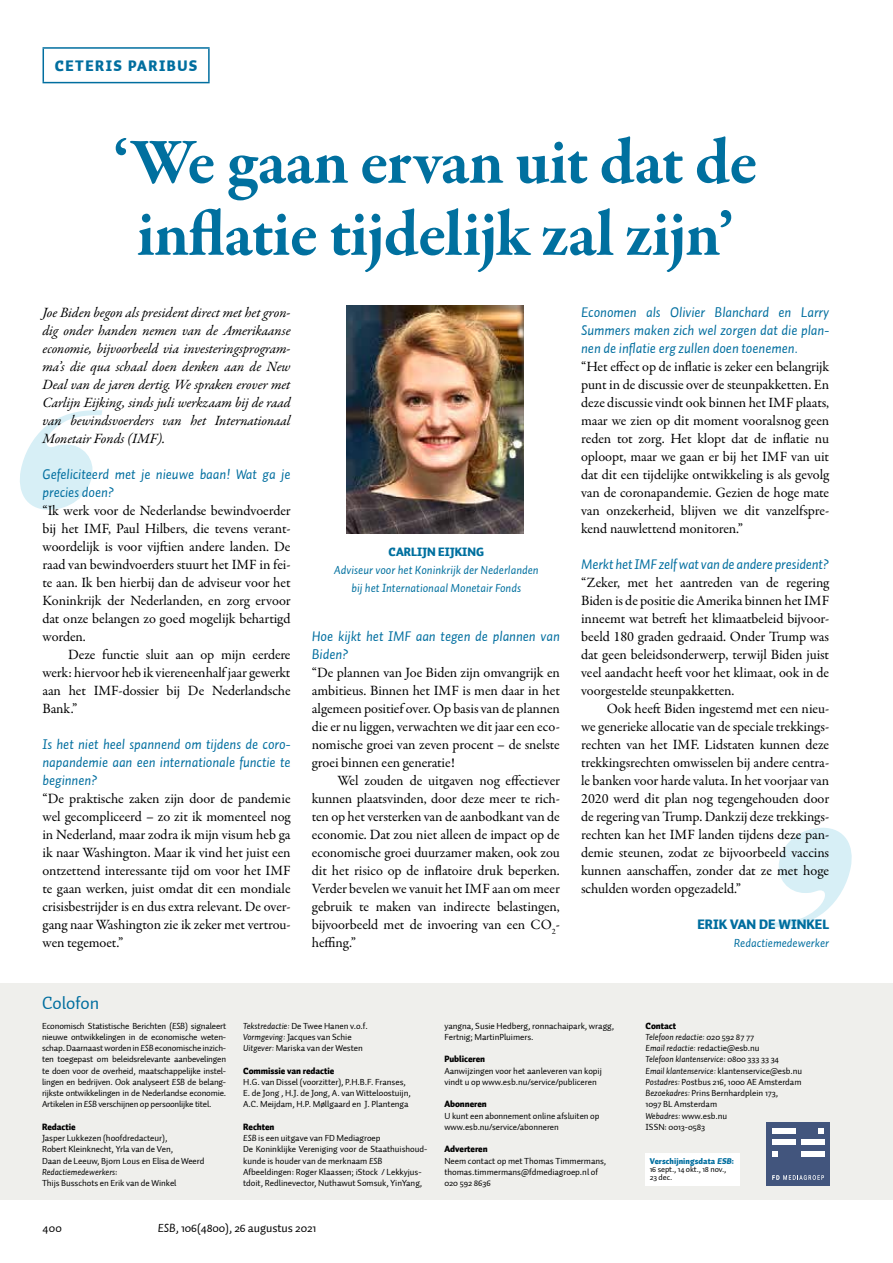
<style>
.page{position:relative;width:893px;height:1263px;background:#fff}
.page>*{position:absolute;margin:0;border:0;box-sizing:border-box;transform-origin:0 0}
.t1{font:700 66px/72px "Garamond Premr Pro";letter-spacing:-.015em;color:#00709f;text-align:center}
.t2{font:18px "Auto 1";letter-spacing:-.005em;color:#006e9f}
.t3{font:900 15px "Auto 1";letter-spacing:.1em;color:#006e9f}
.t4{font:14.25px/18px "Garamond Premr Pro";letter-spacing:-.01em;color:#000;text-align:justify}
.t5{font:italic 14.25px/18px "Auto 1";letter-spacing:-.005em;color:#006e9f}
.t6{font:italic 14.25px/18px "Garamond Premr Pro";letter-spacing:-.01em;color:#000;text-align:justify}
.t7{font:900 13.5px "Auto 1";color:#006e9f}
.t8{font:italic 12px/18px "Auto 1";color:#00709f;text-align:center}
.t9{font:12px "Auto 1";letter-spacing:-.005em;color:#000}
.t10{font:italic 12px "Auto 1";color:#006e9f}
.t11{font:900 12px "Auto 1";color:#00709f}
.t12{font:9px/11.2px "Auto 1";letter-spacing:-.005em;color:#000}
.t13{font:900 9px "Auto 1";letter-spacing:-.005em;color:#000}
.t14{font:8.25px/8.2px "Auto 1";letter-spacing:-.01em;color:#000}
.t15{font:900 8.25px "Auto 1";letter-spacing:.01em;color:#006e9f}
.s1{font-style:italic}
.s2{font-weight:900}
</style>
<div class="page">
<div style="left:0;top:983px;width:893px;height:216px;background:#efefec"></div>
<div style="left:767px;top:1122px;width:63px;height:63px;background:#42557d"></div>
<div style="left:801px;top:1151px;width:23px;height:6px;background:#fff"></div>
<div style="left:801px;top:1139px;width:23px;height:6px;background:#fff"></div>
<svg style="left:818px;top:1128px;width:6px;height:5px"></svg>
<div style="left:772px;top:1128px;width:23px;height:5px;background:#fff"></div>
<div style="left:772px;top:1139px;width:23px;height:6px;background:#fff"></div>
<svg style="left:772px;top:1151px;width:6px;height:6px"></svg>
<svg style="left:772px;top:1175px;width:52px;height:5px"></svg>
<div style="left:645px;top:1153px;width:95px;height:32px;background:#fff"></div>
<img style="left:347px;top:306px;width:176px;height:228px">
<hr style="left:43px;top:47px;width:167px;height:2px;background:#006e9f">
<hr style="left:43px;top:82px;width:167px;height:1px;background:#006e9f">
<hr style="left:43px;top:49px;width:1px;height:33px;background:#006e9f">
<hr style="left:208px;top:49px;width:2px;height:33px;background:#006e9f">
<p class="t3" style="left:55px;top:56px;width:144px">CETERIS PARIBUS</p>
<h1 class="t1" style="left:113px;top:127px;width:646px">‘We gaan ervan uit dat de inflatie tijdelijk zal zijn’</h1>
<p class="t6" style="left:43px;top:304px;width:250px">Joe Biden begon als president direct met het gron&shy;dig onder handen nemen van de Amerikaanse economie, bijvoorbeeld via investeringsprogram&shy;ma’s die qua schaal doen denken aan de New Deal van de jaren dertig. We spraken erover met Carlijn Eijking, sinds juli werkzaam bij de raad van bewindsvoerders van het Internationaal Monetair Fonds (IMF).</p>
<p class="t5" style="left:43px;top:465px;width:250px">Gefeliciteerd met je nieuwe baan! Wat ga je precies doen?</p>
<p class="t4" style="left:43px;top:502px;width:250px">“Ik werk voor de Nederlandse bewindvoerder bij het IMF, Paul Hilbers, die tevens verant&shy;woordelijk is voor vijftien andere landen. De raad van bewindvoerders stuurt het IMF in fei&shy;te aan. Ik ben hierbij dan de adviseur voor het Koninkrijk der Nederlanden, en zorg ervoor dat onze belangen zo goed mogelijk behartigd worden.</p>
<p class="t4" style="left:43px;top:646px;width:250px;text-indent:26px">Deze functie sluit aan op mijn eerdere werk: hiervoor heb ik viereneenhalf jaar gewerkt aan het IMF-dossier bij De Nederlandsche Bank.”</p>
<p class="t5" style="left:43px;top:735px;width:250px;text-align:justify">Is het niet heel spannend om tijdens de coro&shy;napandemie aan een internationale functie te beginnen?</p>
<p class="t4" style="left:43px;top:790px;width:250px">“De praktische zaken zijn door de pandemie wel gecompliceerd – zo zit ik momenteel nog in Nederland, maar zodra ik mijn visum heb ga ik naar Washington. Maar ik vind het juist een ontzettend interessante tijd om voor het IMF te gaan werken, juist omdat dit een mondiale crisisbestrijder is en dus extra relevant. De over&shy;gang naar Washington zie ik zeker met vertrou&shy;wen tegemoet.”</p>
<p class="t2" style="left:42px;top:992px;width:59px">Colofon</p>
<p class="t11" style="left:389px;top:544px;width:97px">CARLIJN EIJKING</p>
<p class="t8" style="left:334px;top:561px;width:206px">Adviseur voor het Koninkrijk der Nederlanden bij het Internationaal Monetair Fonds</p>
<p class="t5" style="left:312px;top:627px;width:250px">Hoe kijkt het IMF aan tegen de plannen van<br>Biden?</p>
<p class="t4" style="left:312px;top:664px;width:250px">“De plannen van Joe Biden zijn omvangrijk en ambitieus. Binnen het IMF is men daar in het algemeen positief over. Op basis van de plannen die er nu liggen, verwachten we dit jaar een eco&shy;nomische groei van zeven procent – de snelste groei binnen een generatie!</p>
<p class="t4" style="left:312px;top:772px;width:250px;text-indent:26px">Wel zouden de uitgaven nog effectiever kunnen plaatsvinden, door deze meer te rich&shy;ten op het versterken van de aanbodkant van de economie. Dat zou niet alleen de impact op de economische groei duurzamer maken, ook zou dit het risico op de inflatoire druk beperken.<br>Verder bevelen we vanuit het IMF aan om meer gebruik te maken van indirecte belastingen, bijvoorbeeld met de invoering van een CO<sub>2</sub>- heffing.”</p>
<p class="t5" style="left:581px;top:303px;width:250px;text-align:justify">Economen als Olivier Blanchard en Larry Summers maken zich wel zorgen dat die plan&shy;nen de inflatie erg zullen doen toenemen.</p>
<p class="t4" style="left:581px;top:358px;width:250px">“Het effect op de inflatie is zeker een belangrijk punt in de discussie over de steunpakketten. En deze discussie vindt ook binnen het IMF plaats, maar we zien op dit moment vooralsnog geen reden tot zorg. Het klopt dat de inflatie nu oploopt, maar we gaan er bij het IMF van uit dat dit een tijdelijke ontwikkeling is als gevolg van de coronapandemie. Gezien de hoge mate van onzekerheid, blijven we dit vanzelfspre&shy;kend nauwlettend monitoren.”</p>
<p class="t5" style="left:581px;top:555px;width:250px">Merkt het IMF zelf wat van de andere president?</p>
<p class="t4" style="left:581px;top:574px;width:250px">“Zeker, met het aantreden van de regering Biden is de positie die Amerika binnen het IMF inneemt wat betreft het klimaatbeleid bijvoor&shy;beeld 180 graden gedraaid. Onder Trump was dat geen beleidsonderwerp, terwijl Biden juist veel aandacht heeft voor het klimaat, ook in de voorgestelde steunpakketten.</p>
<p class="t4" style="left:581px;top:700px;width:250px;text-indent:26px">Ook heeft Biden ingestemd met een nieu&shy;we generieke allocatie van de speciale trekkings&shy;rechten van het IMF. Lidstaten kunnen deze trekkingsrechten omwisselen bij andere centra&shy;le banken voor harde valuta. In het voorjaar van 2020 werd dit plan nog tegengehouden door de regering van Trump. Dankzij deze trekkings&shy;rechten kan het IMF landen tijdens deze pan&shy;demie steunen, zodat ze bijvoorbeeld vaccins kunnen aanschaffen, zonder dat ze met hoge schulden worden opgezadeld.”</p>
<p class="t7" style="left:697px;top:916px;width:133px">ERIK VAN DE WINKEL</p>
<p class="t10" style="left:734px;top:935px;width:97px">Redactiemedewerker</p>
<p class="t12" style="left:42px;top:1020px;width:186px;text-align:justify">Economisch Statistische Berichten (<span class="s1">ESB</span>) signaleert nieuwe ontwikkelingen in de economische weten&shy;schap. Daarnaast worden in <span class="s1">ESB</span> economische inzich&shy;ten toegepast om beleidsrelevante aanbevelingen te doen voor de overheid, maatschappelijke instel&shy;lingen en bedrijven. Ook analyseert <span class="s1">ESB</span> de belang&shy;rijkste ontwikkelingen in de Nederlandse economie.<br>Artikelen in <span class="s1">ESB</span> verschijnen op persoonlijke titel.</p>
<p class="t13" style="left:42px;top:1121px;width:35px">Redactie</p>
<p class="t12" style="left:42px;top:1132px;width:164px">Jasper Lukkezen (hoofdredacteur),<br>Robert Kleinknecht, Yrla van de Ven,<br>Daan de Leeuw, Bjorn Lous en Elisa de Weerd <span class="s1">Redactiemedewerkers</span>:<br>Thijs Busschots en Erik van de Winkel</p>
<p class="t12" style="left:243px;top:1020px;width:126px"><span class="s1">Tekstredactie:</span> De Twee Hanen v.o.f.<br><span class="s1">Vormgeving:</span> Jacques van Schie<br><span class="s1">Uitgever:</span> Mariska van der Westen</p>
<p class="t13" style="left:243px;top:1064px;width:93px">Commissie van redactie</p>
<p class="t12" style="left:243px;top:1076px;width:169px">H.G. van Dissel (voorzitter), P.H.B.F. Franses,<br>E. de Jong , H.J. de Jong, A. van Witteloostuijn,<br>A.C. Meijdam, H.P. Møllgaard en J. Plantenga</p>
<p class="t12" style="left:243px;top:1121px;width:186px"><span class="s2">Rechten<br></span><span class="s1">ESB</span> is een uitgave van FD Mediagroep<br>De Koninklijke Vereniging voor de Staathuishoud&shy;kunde is houder van de merknaam <span class="s1">ESB </span>Afbeeldingen: Roger Klaassen; iStock / Lekkyjus&shy;tdoit, Redlinevector, Nuthawut Somsuk, YinYang,</p>
<p class="t9" style="left:43px;top:1221px;width:21px">400</p>
<p class="t9" style="left:158px;top:1221px;width:160px"><span class="s1">ESB</span>, 106(4800), 26 augustus 2021</p>
<p class="t12" style="left:444px;top:1020px;width:171px">yangna, Susie Hedberg, ronnachaipark, wragg,<br>Fertnig; MartinPluimers.</p>
<p class="t13" style="left:444px;top:1053px;width:42px">Publiceren</p>
<p class="t12" style="left:444px;top:1065px;width:159px">Aanwijzingen voor het aanleveren van kopij vindt u op www.esb.nu/service/publiceren</p>
<p class="t13" style="left:444px;top:1098px;width:44px">Abonneren</p>
<p class="t12" style="left:444px;top:1110px;width:157px">U kunt een abonnement online afsluiten op www.esb.nu/service/abonneren</p>
<p class="t13" style="left:444px;top:1143px;width:45px">Adverteren</p>
<p class="t12" style="left:444px;top:1155px;width:163px">Neem contact op met Thomas Timmermans, thomas.timmermans@fdmediagroep.nl of<br>020 592 8636</p>
<p class="t12" style="left:645px;top:1020px;width:158px"><span class="s2">Contact<br></span><span class="s1">Telefoon redactie:</span> 020 592 87 77<br><span class="s1">Email redactie:</span> redactie@esb.nu<br><span class="s1">Telefoon klantenservice</span>: 0800 333 33 34<br><span class="s1">Email klantenservice:</span> klantenservice@esb.nu<br><span class="s1">Postadres:</span> Postbus 216, 1000 AE Amsterdam<br><span class="s1">Bezoekadres:</span> Prins Bernhardplein 173,<br>1097 BL Amsterdam<br><span class="s1">Webadres:</span> www.esb.nu<br>ISSN: 0013-0583</p>
<p class="t15" style="left:650px;top:1155px;width:86px">Verschijningsdata ESB:</p>
<p class="t14" style="left:650px;top:1165px;width:78px">16 sept., 14 okt., 18 nov.,<br>23 dec.</p>
</div>
